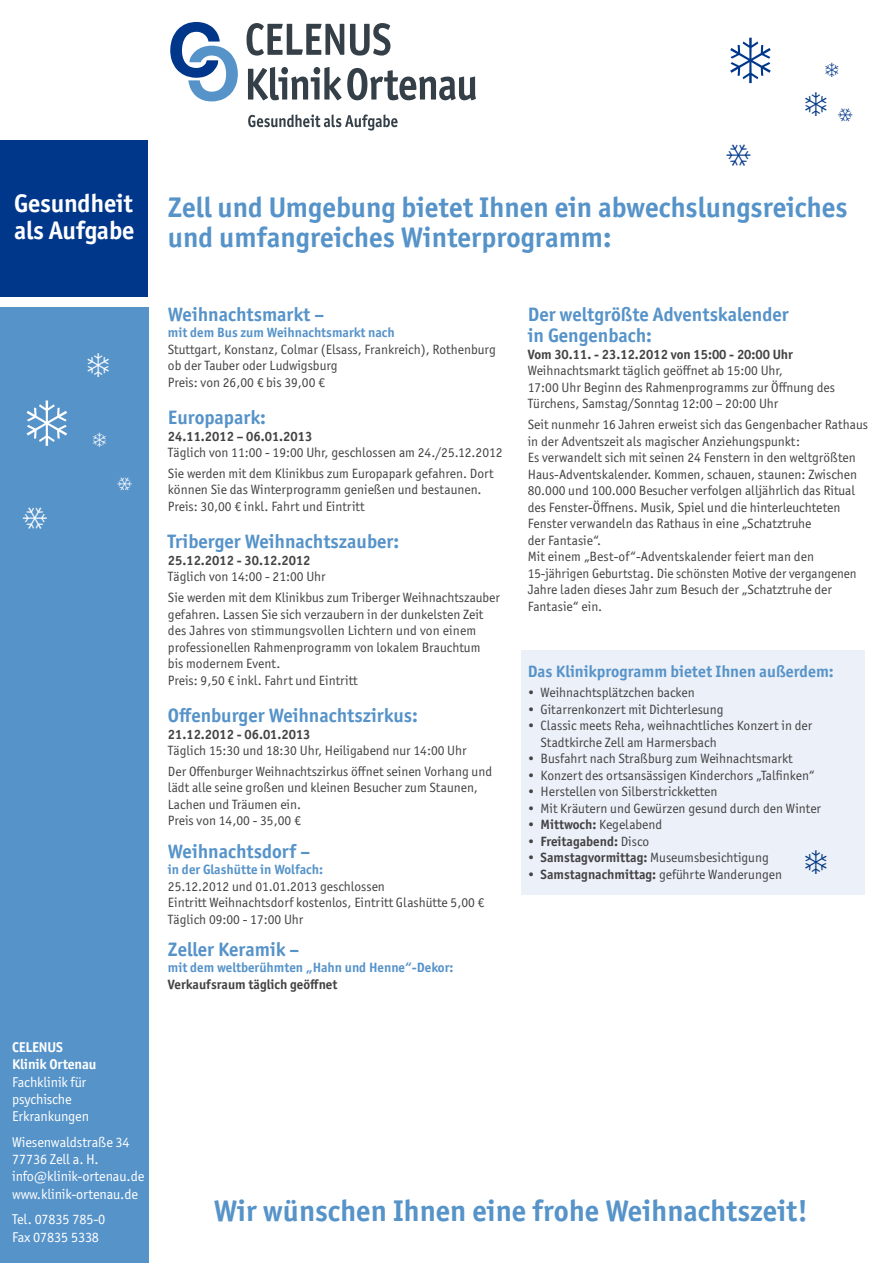
<style>
.page{position:relative;width:893px;height:1263px;background:#fff}
.page>*{position:absolute;margin:0;border:0;box-sizing:border-box;transform-origin:0 0}
.Headline_blau{font:700 30px "Officina Sans ITC Pro";color:#5693c9}
.Headline_blau-2{font:700 28.5px/30px "Officina Sans ITC Pro";color:#5693c9}
.t1{font:700 25.5px/27px "Officina Sans ITC Pro";letter-spacing:-.01em;color:#fff}
.Fließtext_grau{font:700 19.5px "Officina Sans ITC Pro";color:#5693c9}
.Fließtext_grau-2{font:700 16.5px "Officina Sans ITC Pro";color:#5693c9}
.Fließtext_weiss{font:14.25px/17.2px "Officina Sans ITC Pro";letter-spacing:-.01em;color:#fff}
.Fließtext_grau-3{font:13.5px/16.5px "Officina Sans ITC Pro";color:#434345}
.Fließtext_grau-4{font:700 13.5px "Officina Sans ITC Pro";color:#434345}
.Fließtext_grau-5{font:700 13.5px "Officina Sans ITC Pro";color:#5693c9}
.s1{font-weight:700}
.s2{font-weight:400}
</style>
<div class="page">
<div style="left:521px;top:651px;width:343px;height:244px;background:#ecf0f8"></div>
<div style="left:0;top:307px;width:149px;height:956px;background:#5693c9"></div>
<div style="left:0;top:140px;width:147px;height:157px;background:#00378b"></div>
<svg style="left:247px;top:23px;width:97px;height:33px"></svg>
<svg style="left:350px;top:23px;width:40px;height:33px"></svg>
<svg style="left:170px;top:22px;width:68px;height:80px"></svg>
<svg style="left:248px;top:67px;width:228px;height:33px"></svg>
<svg style="left:248px;top:114px;width:150px;height:17px"></svg>
<p class="t1" style="left:14px;top:190px;width:122px">Gesundheit als Aufgabe</p>
<p class="Fließtext_weiss" style="left:12px;top:1039px;width:86px"><span class="s1">CELENUS<br>Klinik Ortenau<br></span>Fachklinik für psychische<br>Erkrankungen</p>
<p class="Fließtext_weiss" style="left:12px;top:1133px;width:134px">Wiesenwaldstraße 34<br>77736 Zell a. H. info@klinik-ortenau.de www.klinik-ortenau.de</p>
<p class="Fließtext_weiss" style="left:12px;top:1211px;width:95px">Tel. 07835 785-0<br>Fax 07835 5338</p>
<p class="Headline_blau-2" style="left:168px;top:192px;width:681px">Zell und Umgebung bietet Ihnen ein abwechslungsreiches und umfangreiches Winterprogramm:</p>
<p class="Fließtext_grau" style="left:168px;top:303px;width:158px">Weihnachtsmarkt –</p>
<p class="Fließtext_grau-5" style="left:168px;top:324px;width:228px">mit dem Bus zum Weihnachtsmarkt nach</p>
<p class="Fließtext_grau-3" style="left:168px;top:341px;width:329px">Stuttgart, Konstanz, Colmar (Elsass, Frankreich), Rothenburg ob der Tauber oder Ludwigsburg</p>
<p class="Fließtext_grau-3" style="left:168px;top:374px;width:159px">Preis: von 26,00 € bis 39,00 €</p>
<p class="Fließtext_grau" style="left:168px;top:405px;width:100px">Europapark:</p>
<p class="Fließtext_grau-4" style="left:168px;top:428px;width:146px">24.11.2012 – 06.01.2013</p>
<p class="Fließtext_grau-3" style="left:168px;top:444px;width:336px">Täglich von 11:00 - 19:00 Uhr, geschlossen am 24./25.12.2012</p>
<p class="Fließtext_grau-3" style="left:168px;top:465px;width:327px">Sie werden mit dem Klinikbus zum Europapark gefahren. Dort können Sie das Winterprogramm genießen und bestaunen.</p>
<p class="Fließtext_grau-3" style="left:168px;top:498px;width:198px">Preis: 30,00 € inkl. Fahrt und Eintritt</p>
<p class="Fließtext_grau" style="left:168px;top:530px;width:233px">Triberger Weihnachtszauber:</p>
<p class="Fließtext_grau-4" style="left:168px;top:552px;width:144px">25.12.2012 - 30.12.2012</p>
<p class="Fließtext_grau-3" style="left:168px;top:568px;width:159px">Täglich von 14:00 - 21:00 Uhr</p>
<p class="Fließtext_grau-3" style="left:168px;top:589px;width:333px">Sie werden mit dem Klinikbus zum Triberger Weihnachtszauber gefahren. Lassen Sie sich verzaubern in der dunkelsten Zeit</p>
<p class="Fließtext_grau-3" style="left:168px;top:622px;width:314px">des Jahres von stimmungsvollen Lichtern und von einem professionellen Rahmenprogramm von lokalem Brauchtum bis modernem Event.</p>
<p class="Fließtext_grau-3" style="left:168px;top:672px;width:191px">Preis: 9,50 € inkl. Fahrt und Eintritt</p>
<p class="Fließtext_grau" style="left:168px;top:703px;width:252px">Offenburger Weihnachtszirkus:</p>
<p class="Fließtext_grau-4" style="left:168px;top:726px;width:144px">21.12.2012 - 06.01.2013</p>
<p class="Fließtext_grau-3" style="left:168px;top:742px;width:300px">Täglich 15:30 und 18:30 Uhr, Heiligabend nur 14:00 Uhr</p>
<p class="Fließtext_grau-3" style="left:168px;top:763px;width:326px">Der Offenburger Weihnachtszirkus öffnet seinen Vorhang und lädt alle seine großen und kleinen Besucher zum Staunen,<br>Lachen und Träumen ein.</p>
<p class="Fließtext_grau-3" style="left:168px;top:812px;width:134px">Preis von 14,00 - 35,00 €</p>
<p class="Fließtext_grau" style="left:168px;top:839px;width:144px">Weihnachtsdorf –</p>
<p class="Fließtext_grau-5" style="left:168px;top:861px;width:157px">in der Glashütte in Wolfach:</p>
<p class="Fließtext_grau-3" style="left:168px;top:878px;width:218px">25.12.2012 und 01.01.2013 geschlossen</p>
<p class="Fließtext_grau-3" style="left:168px;top:894px;width:318px">Eintritt Weihnachtsdorf kostenlos, Eintritt Glashütte 5,00 €</p>
<p class="Fließtext_grau-3" style="left:168px;top:911px;width:137px">Täglich 09:00 - 17:00 Uhr</p>
<p class="Fließtext_grau" style="left:168px;top:937px;width:133px">Zeller Keramik –</p>
<p class="Fließtext_grau-5" style="left:168px;top:959px;width:287px">mit dem weltberühmten „Hahn und Henne“-Dekor:</p>
<p class="Fließtext_grau-4" style="left:168px;top:976px;width:171px">Verkaufsraum täglich geöffnet</p>
<p class="Fließtext_grau" style="left:528px;top:303px;width:262px">Der weltgrößte Adventskalender</p>
<p class="Fließtext_grau" style="left:528px;top:324px;width:126px">in Gengenbach:</p>
<p class="Fließtext_grau-4" style="left:528px;top:346px;width:267px">Vom 30.11. - 23.12.2012 von 15:00 - 20:00 Uhr</p>
<p class="Fließtext_grau-3" style="left:528px;top:362px;width:257px">Weihnachtsmarkt täglich geöffnet ab 15:00 Uhr,</p>
<p class="Fließtext_grau-3" style="left:528px;top:379px;width:309px">17:00 Uhr Beginn des Rahmenprogramms zur Öffnung des<br>Türchens, Samstag/Sonntag 12:00 – 20:00 Uhr</p>
<p class="Fließtext_grau-3" style="left:528px;top:416px;width:342px">Seit nunmehr 16 Jahren erweist sich das Gengenbacher Rathaus in der Adventszeit als magischer Anziehungspunkt:</p>
<p class="Fließtext_grau-3" style="left:528px;top:449px;width:331px">Es verwandelt sich mit seinen 24 Fenstern in den weltgrößten Haus-Adventskalender. Kommen, schauen, staunen: Zwischen 80.000 und 100.000 Besucher verfolgen alljährlich das Ritual des Fenster-Öffnens. Musik, Spiel und die hinterleuchteten Fenster verwandeln das Rathaus in eine „Schatztruhe</p>
<p class="Fließtext_grau-3" style="left:528px;top:532px;width:75px">der Fantasie“.</p>
<p class="Fließtext_grau-3" style="left:528px;top:548px;width:330px">Mit einem „Best-of“-Adventskalender feiert man den 15-jährigen Geburtstag. Die schönsten Motive der vergangenen Jahre laden dieses Jahr zum Besuch der „Schatztruhe der Fantasie“ ein.</p>
<p class="Fließtext_grau-2" style="left:528px;top:661px;width:308px">Das Klinikprogramm bietet Ihnen außerdem:</p>
<p class="Fließtext_grau-3" style="left:528px;top:684px;width:168px">• Weihnachtsplätzchen backen</p>
<p class="Fließtext_grau-3" style="left:528px;top:701px;width:197px">• Gitarrenkonzert mit Dichterlesung</p>
<p class="Fließtext_grau-3" style="left:540px;top:717px;width:273px;text-indent:-13px">• Classic meets Reha, weihnachtliches Konzert in der<br>Stadtkirche Zell am Harmersbach</p>
<p class="Fließtext_grau-3" style="left:528px;top:750px;width:266px">• Busfahrt nach Straßburg zum Weihnachtsmarkt</p>
<p class="Fließtext_grau-3" style="left:528px;top:767px;width:288px">• Konzert des ortsansässigen Kinderchors „Talfinken“</p>
<p class="Fließtext_grau-3" style="left:528px;top:783px;width:191px">• Herstellen von Silberstrickketten</p>
<p class="Fließtext_grau-3" style="left:528px;top:800px;width:295px">• Mit Kräutern und Gewürzen gesund durch den Winter</p>
<p class="Fließtext_grau-3" style="left:528px;top:816px;width:136px">• <span class="s1">Mittwoch:</span> Kegelabend</p>
<p class="Fließtext_grau-4" style="left:528px;top:833px;width:123px"><span class="s2">•</span> Freitagabend: <span class="s2">Disco</span></p>
<p class="Fließtext_grau-3" style="left:528px;top:849px;width:242px">• <span class="s1">Samstagvormittag:</span> Museumsbesichtigung</p>
<p class="Fließtext_grau-3" style="left:528px;top:866px;width:256px">• <span class="s1">Samstagnachmittag:</span> geführte Wanderungen</p>
<p class="Headline_blau" style="left:214px;top:1192px;width:596px">Wir wünschen Ihnen eine frohe Weihnachtszeit!</p>
</div>
